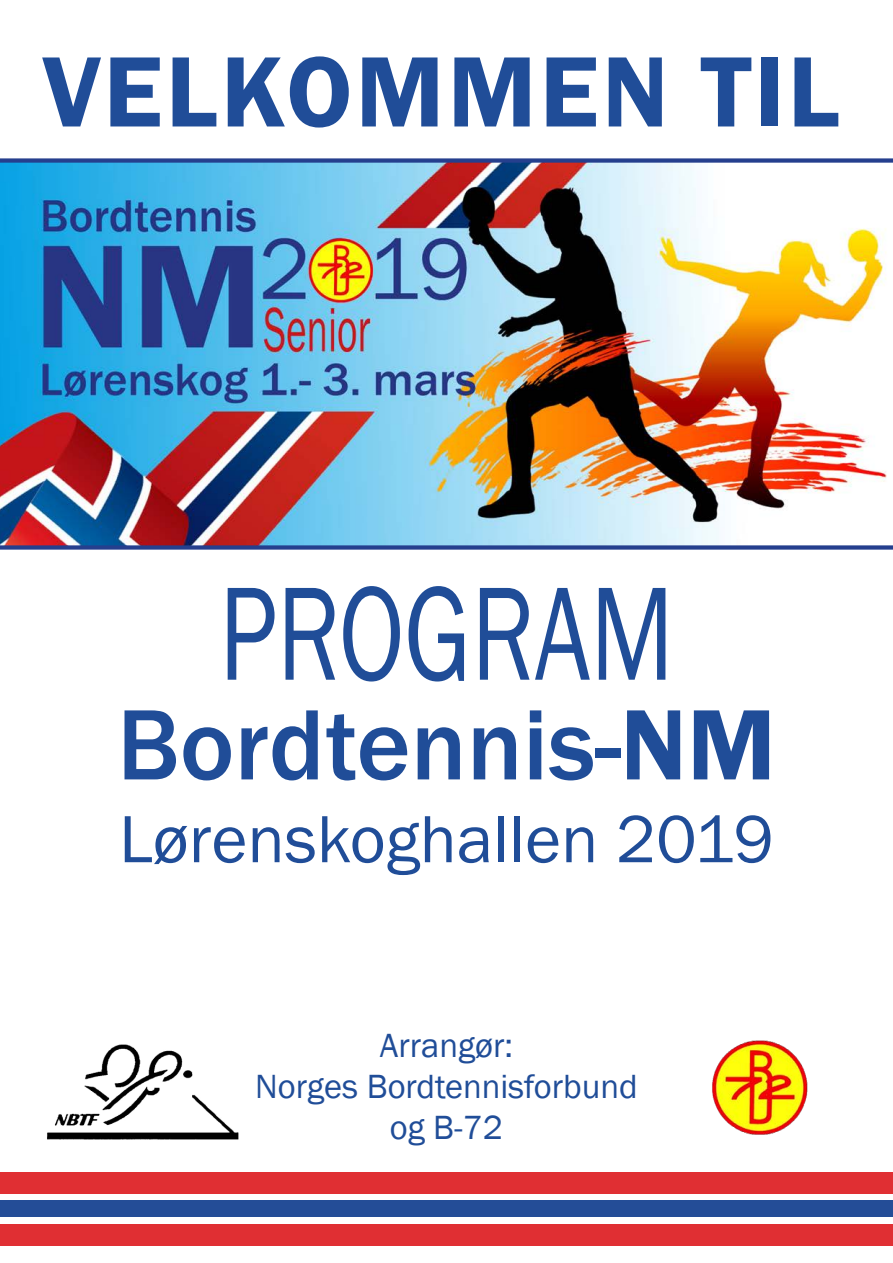
<style>
.page{position:relative;width:893px;height:1263px;background:#fff}
.page>*{position:absolute;margin:0;border:0;box-sizing:border-box;transform-origin:0 0}
.t1{font:137.7px "Franklin Gothic";color:#204d98;scale:.75 1}
.t2{font:500 103.5px "Franklin Gothic";color:#204d98}
.t3{font:600 103.5px "Franklin Gothic";letter-spacing:.03em;color:#204d98}
.t4{font:69px "Franklin Gothic";color:#204d98}
.t5{font:34.5px "Franklin Gothic";color:#204d98}
.s1{font-weight:600}
</style>
<div class="page">
<img style="left:47px;top:1044px;width:192px;height:96px">
<img style="left:0;top:158px;width:893px;height:392px">
<div style="left:0;top:1224px;width:893px;height:21px;background:#e02f33"></div>
<div style="left:0;top:1172px;width:893px;height:22px;background:#e02f33"></div>
<div style="left:0;top:1201px;width:893px;height:16px;background:#244d97"></div>
<img style="left:712px;top:1040px;width:96px;height:95px">
<p class="t3" style="left:43px;top:28px;width:798px">VELKOMMEN TIL</p>
<p class="t1" style="left:219px;top:548px;width:608px">PROGRAM</p>
<p class="t2" style="left:117px;top:681px;width:661px">Bordtennis-<span class="s1">NM</span></p>
<p class="t4" style="left:119px;top:796px;width:656px">Lørenskoghallen 2019</p>
<p class="t5" style="left:380px;top:1023px;width:135px">Arrangør:</p>
<p class="t5" style="left:255px;top:1065px;width:384px">Norges Bordtennisforbund</p>
<p class="t5" style="left:390px;top:1106px;width:115px">og B-72</p>
</div>
